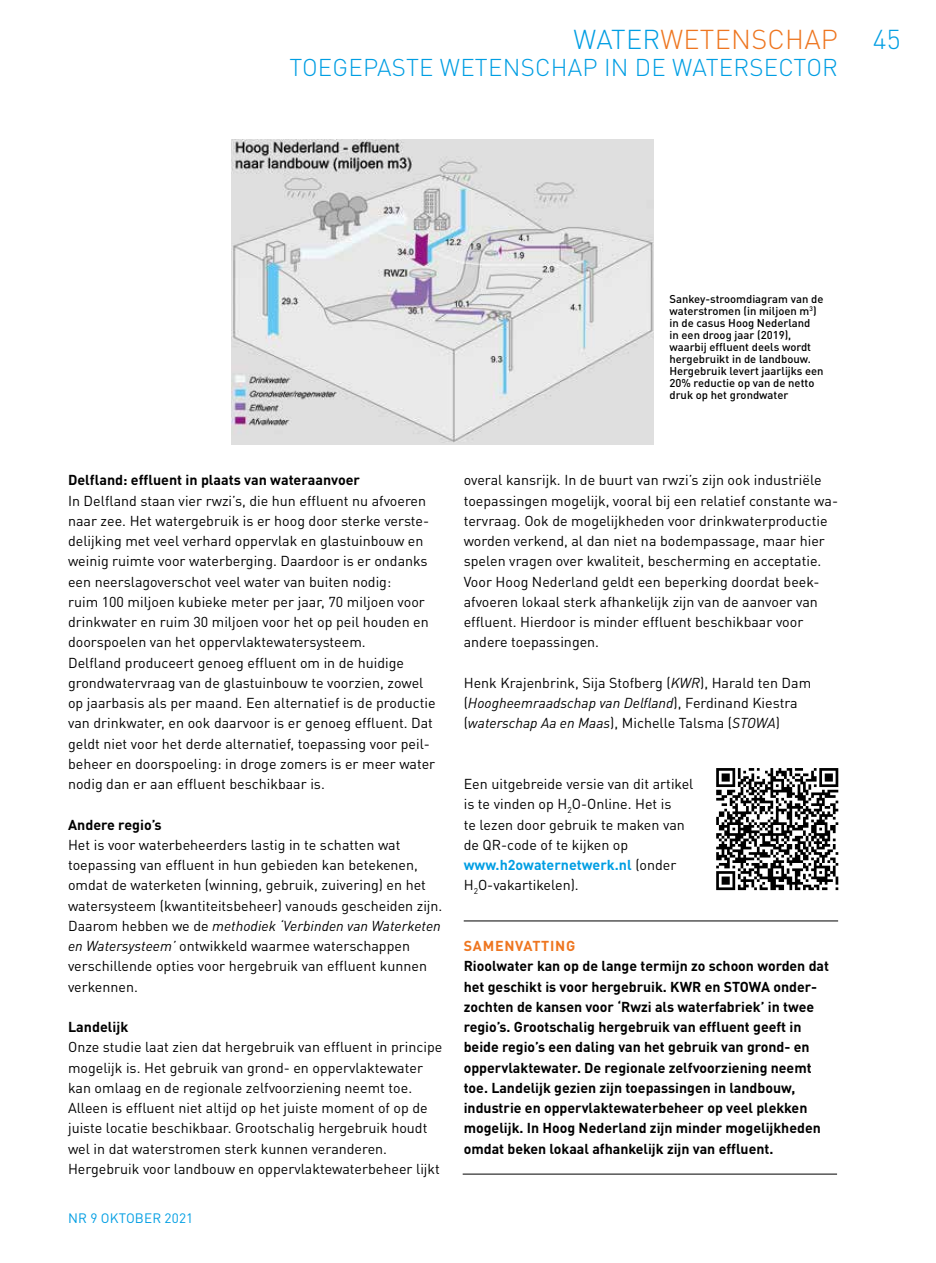
<style>
.page{position:relative;width:936px;height:1263px;background:#fff}
.page>*{position:absolute;margin:0;border:0;box-sizing:border-box;transform-origin:0 0}
.t1{font:300 27px "DIN Pro";letter-spacing:.01em;color:#ee7620}
.t2{font:300 27px "DIN Pro";color:#009ee3}
.t3{font:300 24px "DIN Pro";letter-spacing:.01em;color:#009ee3}
.t4{font:14.25px/20.2px "DIN Pro";color:#000}
.t5{font:700 14.25px/20.2px "DIN Pro";color:#000}
.t6{font:700 14.25px "DIN Pro";letter-spacing:.05em;color:#ee7620}
.t7{font:13.5px "DIN Pro";letter-spacing:.01em;color:#009ee3}
.t8{font:500 11.25px/12px "DIN Pro";color:#000}
.s1{color:#009ee3}
.s2{font-style:italic}
.s3{font-weight:700;color:#009ee3}
</style>
<div class="page">
<hr style="left:462px;top:1174px;width:375px;height:1px;background:#000">
<hr style="left:463px;top:921px;width:375px;height:1px;background:#000">
<svg style="left:716px;top:768px;width:122px;height:122px"></svg>
<img style="left:231px;top:140px;width:422px;height:304px">
<h1 class="t1" style="left:573px;top:18px;width:266px"><span class="s1">WATER</span>WETENSCHAP</h1>
<h2 class="t3" style="left:289px;top:49px;width:550px">TOEGEPASTE WETENSCHAP IN DE WATERSECTOR</h2>
<h1 class="t2" style="left:872px;top:18px;width:29px">45</h1>
<p class="t8" style="left:669px;top:292px;width:156px">Sankey-stroomdiagram van de waterstromen (in miljoen m<sup>3</sup>) in de casus Hoog Nederland<br>in een droog jaar (2019), waarbij effluent deels wordt hergebruikt in de landbouw.<br>Hergebruik levert jaarlijks een<br>20% reductie op van de netto druk op het grondwater</p>
<p class="t5" style="left:68px;top:468px;width:293px">Delfland: effluent in plaats van wateraanvoer</p>
<p class="t4" style="left:68px;top:489px;width:369px">In Delfland staan vier rwzi’s, die hun effluent nu afvoeren naar zee. Het watergebruik is er hoog door sterke verste&shy;delijking met veel verhard oppervlak en glastuinbouw en weinig ruimte voor waterberging. Daardoor is er ondanks een neerslagoverschot veel water van buiten nodig:<br>ruim 100 miljoen kubieke meter per jaar, 70 miljoen voor drinkwater en ruim 30 miljoen voor het op peil houden en doorspoelen van het oppervlaktewatersysteem.<br>Delfland produceert genoeg effluent om in de huidige grondwatervraag van de glastuinbouw te voorzien, zowel op jaarbasis als per maand. Een alternatief is de productie van drinkwater, en ook daarvoor is er genoeg effluent. Dat geldt niet voor het derde alternatief, toepassing voor peil&shy;beheer en doorspoeling: in droge zomers is er meer water nodig dan er aan effluent beschikbaar is.</p>
<p class="t5" style="left:68px;top:813px;width:95px">Andere regio’s</p>
<p class="t4" style="left:68px;top:833px;width:376px">Het is voor waterbeheerders lastig in te schatten wat toepassing van effluent in hun gebieden kan betekenen, omdat de waterketen (winning, gebruik, zuivering) en het watersysteem (kwantiteitsbeheer) vanouds gescheiden zijn.<br>Daarom hebben we de <span class="s2">methodiek ‘Verbinden van Waterketen en Watersysteem’</span> ontwikkeld waarmee waterschappen verschillende opties voor hergebruik van effluent kunnen verkennen.</p>
<p class="t5" style="left:68px;top:1015px;width:62px">Landelijk</p>
<p class="t4" style="left:68px;top:1036px;width:376px">Onze studie laat zien dat hergebruik van effluent in principe mogelijk is. Het gebruik van grond- en oppervlaktewater kan omlaag en de regionale zelfvoorziening neemt toe.<br>Alleen is effluent niet altijd op het juiste moment of op de juiste locatie beschikbaar. Grootschalig hergebruik houdt wel in dat waterstromen sterk kunnen veranderen.<br>Hergebruik voor landbouw en oppervlaktewaterbeheer lijkt</p>
<p class="t7" style="left:68px;top:1208px;width:126px">NR 9 OKTOBER 2021</p>
<p class="t4" style="left:463px;top:469px;width:376px">overal kansrijk. In de buurt van rwzi’s zijn ook industriële toepassingen mogelijk, vooral bij een relatief constante wa&shy;tervraag. Ook de mogelijkheden voor drinkwaterproductie worden verkend, al dan niet na bodempassage, maar hier spelen vragen over kwaliteit, bescherming en acceptatie.<br>Voor Hoog Nederland geldt een beperking doordat beek&shy;afvoeren lokaal sterk afhankelijk zijn van de aanvoer van effluent. Hierdoor is minder effluent beschikbaar voor andere toepassingen.</p>
<p class="t4" style="left:463px;top:671px;width:349px">Henk Krajenbrink, Sija Stofberg (<span class="s2">KWR</span>), Harald ten Dam (<span class="s2">Hoogheemraadschap van Delfland</span>), Ferdinand Kiestra (<span class="s2">waterschap Aa en Maas</span>), Michelle Talsma (<span class="s2">STOWA</span>)</p>
<p class="t4" style="left:463px;top:772px;width:231px">Een uitgebreide versie van dit artikel is te vinden op H<sub>2</sub>O-Online. Het is<br>te lezen door gebruik te maken van de QR-code of te kijken op <span class="s3">www.h2owaternetwerk.nl</span> (onder<br>H<sub>2</sub>O-vakartikelen).</p>
<p class="t6" style="left:464px;top:934px;width:113px">SAMENVATTING</p>
<p class="t5" style="left:463px;top:954px;width:367px">Rioolwater kan op de lange termijn zo schoon worden dat het geschikt is voor hergebruik. KWR en STOWA onder&shy;zochten de kansen voor ‘Rwzi als waterfabriek’ in twee regio’s. Grootschalig hergebruik van effluent geeft in beide regio’s een daling van het gebruik van grond- en oppervlaktewater. De regionale zelfvoorziening neemt toe. Landelijk gezien zijn toepassingen in landbouw, industrie en oppervlaktewaterbeheer op veel plekken mogelijk. In Hoog Nederland zijn minder mogelijkheden omdat beken lokaal afhankelijk zijn van effluent.</p>
</div>
